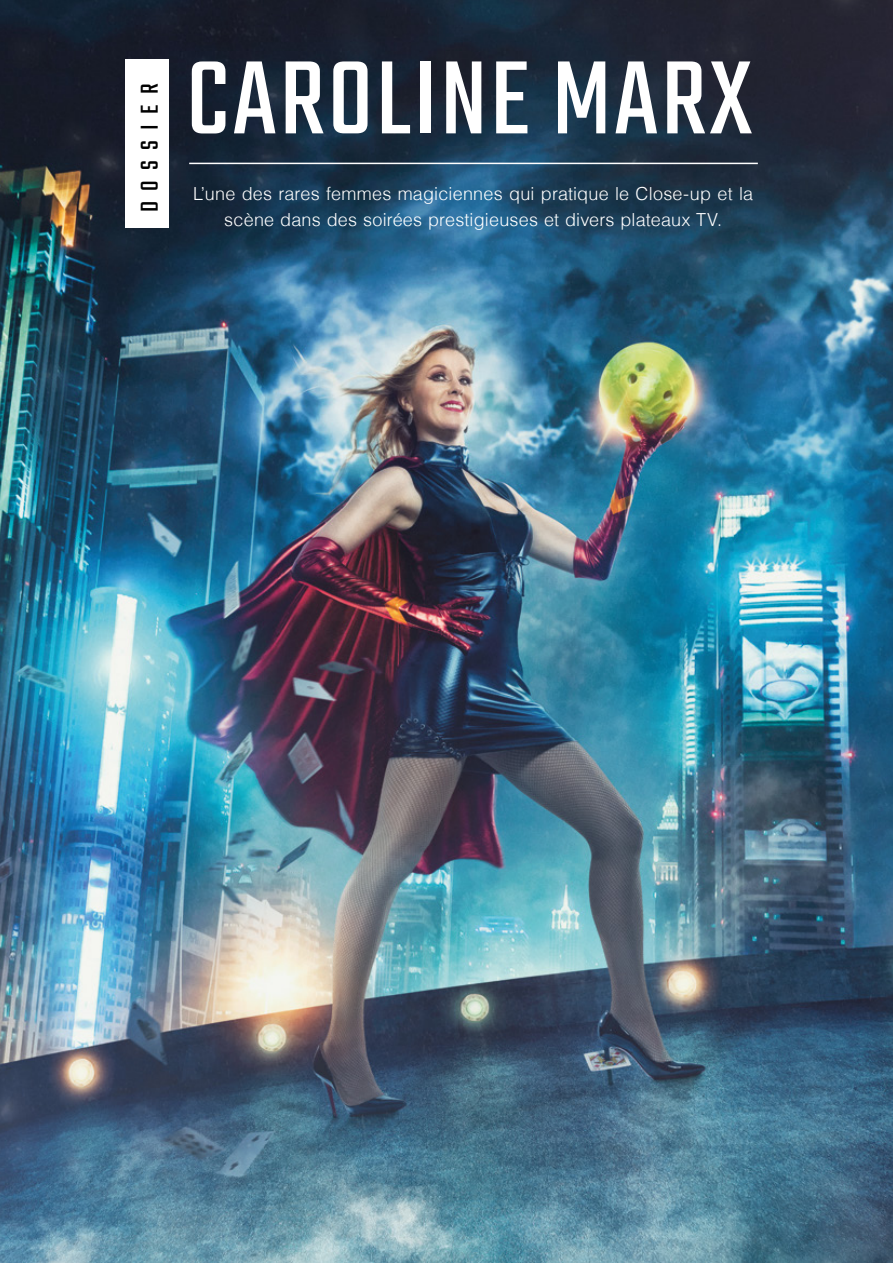
<style>
.page{position:relative;width:893px;height:1263px;background:#fff}
.page>*{position:absolute;margin:0;border:0;box-sizing:border-box;transform-origin:0 0}
.t1{font:114.9px "Teko";letter-spacing:.025em;color:#fff}
.t2{font:27px "Teko";letter-spacing:.38em;color:#010101}
.t3{font:300 18px/25.5px "Helvetica";letter-spacing:.01em;color:#fff;text-align:center}
</style>
<div class="page">
<img style="left:0;top:0;width:893px;height:1263px">
<hr style="left:189px;top:163px;width:569px;height:1px;background:#fff">
<div style="left:126px;top:59px;width:43px;height:168px;background:#fff"></div>
<h2 class="t2" style="left:135px;top:212px;width:130px;rotate:-90deg">DOSSIER</h2>
<h1 class="t1" style="left:186px;top:35px;width:567px">CAROLINE MARX</h1>
<p class="t3" style="left:193px;top:181px;width:562px">L’une des rares femmes magiciennes qui pratique le Close-up et la scène dans des soirées prestigieuses et divers plateaux TV.</p>
</div>
